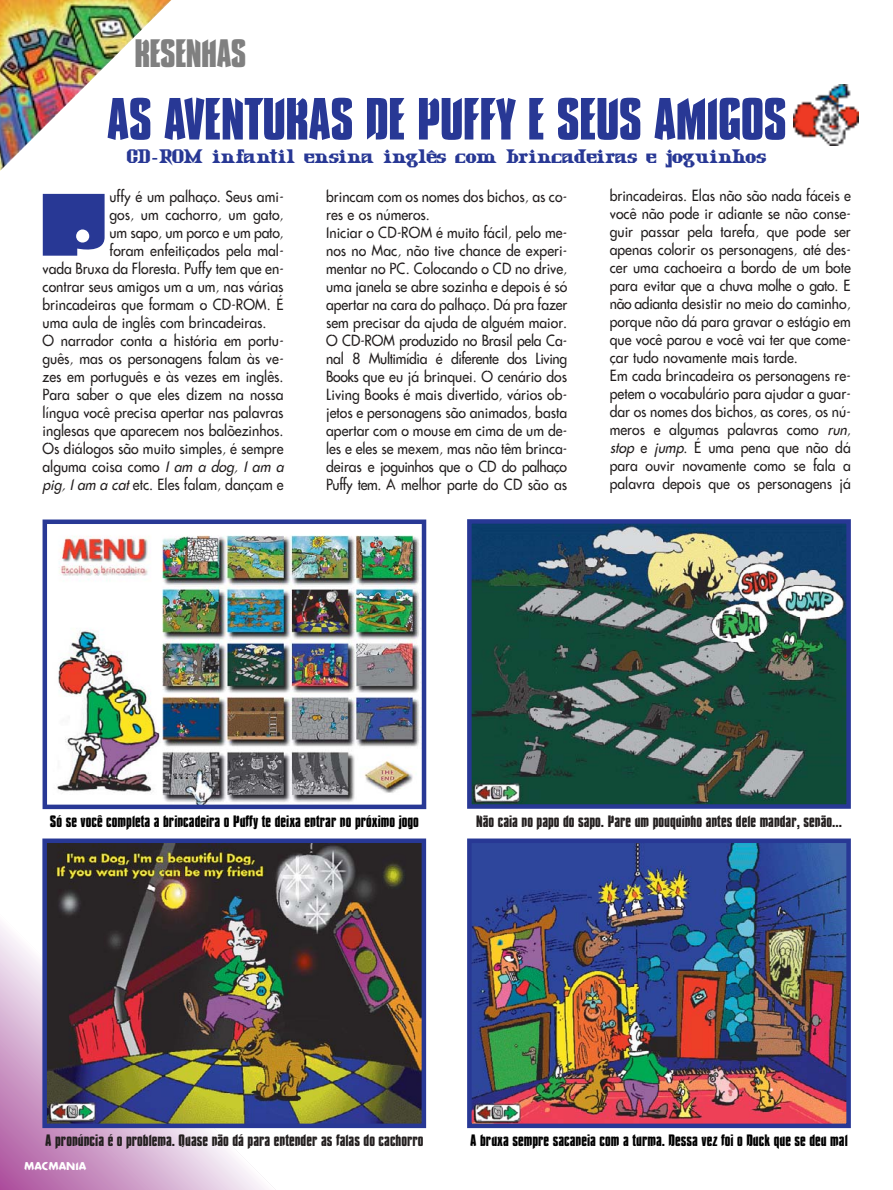
<style>
.page{position:relative;width:893px;height:1190px;background:#fff}
.page>*{position:absolute;margin:0;border:0;box-sizing:border-box;transform-origin:0 0}
.t1{font:87px "Pinups";color:#283895}
.t2{font:700 54px "Compacta Vitima";letter-spacing:-.015em;color:#283895}
.t3{font:700 36px "Compacta Vitima";letter-spacing:-.02em;color:#808080}
.t4{font:700 18px "Macmania";color:#283895}
.t5{font:15px/18px "Futura Vitima";color:#231f1f;scale:.93 1}
.t6{font:700 15px "Compacta Vitima";color:#231f1f}
.t7{font:700 15px "Compacta Vitima";color:#000}
.t8{font:15px "Futura Vitima";color:#231f1f;scale:.92 1}
.t9{font:700 10.5px "Futura Vitima";color:#fff}
.s1{font-style:italic}
</style>
<div class="page">
<img style="left:0;top:0;width:172px;height:171px">
<svg style="left:0;top:925px;width:299px;height:265px"></svg>
<img style="left:793px;top:84px;width:65px;height:61px">
<img style="left:47px;top:843px;width:374px;height:280px">
<div style="left:42px;top:838px;width:384px;height:290px;border:4px solid #283895"></div>
<img style="left:472px;top:524px;width:373px;height:279px">
<div style="left:467px;top:519px;width:383px;height:289px;border:4px solid #283895"></div>
<img style="left:472px;top:843px;width:373px;height:280px">
<div style="left:467px;top:838px;width:383px;height:290px;border:4px solid #283895"></div>
<img style="left:57px;top:535px;width:364px;height:269px">
<div style="left:43px;top:519px;width:383px;height:290px;border:4px solid #283895"></div>
<h3 class="t3" style="left:134px;top:37px;width:113px">RESENHAS</h3>
<h2 class="t2" style="left:106px;top:96px;width:681px">AS AVENTURAS DE PUFFY E SEUS AMIGOS</h2>
<p class="t4" style="left:127px;top:148px;width:640px">CD -ROM infantil ensina inglês com brincadeiras e joguinhos</p>
<p class="t8" style="left:109px;top:188px;width:191px">uffy é um palhaço. Seus ami-</p>
<p class="t5" style="left:109px;top:206px;width:189px">gos, um cachorro, um gato,</p>
<p class="t5" style="left:109px;top:224px;width:189px">um sapo, um porco e um pato,</p>
<p class="t5" style="left:109px;top:242px;width:189px">foram enfeitiçados pela mal-</p>
<p class="t5" style="left:43px;top:260px;width:261px">vada Bruxa da Floresta. Puffy tem que en-</p>
<p class="t5" style="left:43px;top:278px;width:261px">contrar seus amigos um a um, nas várias</p>
<p class="t5" style="left:43px;top:296px;width:261px">brincadeiras que formam o CD-ROM. É</p>
<p class="t5" style="left:43px;top:314px;width:242px">uma aula de inglês com brincadeiras.</p>
<p class="t5" style="left:43px;top:332px;width:261px">O narrador conta a história em portu-</p>
<p class="t5" style="left:43px;top:350px;width:261px">guês, mas os personagens falam às ve-</p>
<p class="t5" style="left:43px;top:368px;width:261px">zes em português e às vezes em inglês.</p>
<p class="t5" style="left:43px;top:386px;width:261px">Para saber o que eles dizem na nossa</p>
<p class="t5" style="left:43px;top:404px;width:261px">língua você precisa apertar nas palavras</p>
<p class="t5" style="left:43px;top:422px;width:261px">inglesas que aparecem nos balõezinhos.</p>
<p class="t5" style="left:43px;top:440px;width:261px">Os diálogos são muito simples, é sempre</p>
<p class="t5" style="left:43px;top:458px;width:264px">alguma coisa como <span class="s1">I am a dog, I am a</span></p>
<p class="t5" style="left:43px;top:476px;width:261px"><span class="s1">pig,Iam a cat</span>etc. Eles falam, dançam e</p>
<h1 class="t1" style="left:43px;top:175px;width:71px">P</h1>
<p class="t5" style="left:326px;top:188px;width:261px">brincam com os nomes dos bichos, as co&shy;res e os números.<br>Iniciar o CD-ROM é muito fácil, pelo me&shy;nos no Mac, não tive chance de experi&shy;mentar no PC. Colocando o CD no drive, uma janela se abre sozinha e depois é só apertar na cara do palhaço. Dá pra fazer sem precisar da ajuda de alguém maior.<br>O CD-ROM produzido no Brasil pela Ca&shy;nal 8 Multimídia é diferente dos Living Books que eu já brinquei. O cenário dos Living Books é mais divertido, vários ob&shy;jetos e personagens são animados, basta apertar com o mouse em cima de um de&shy;les e eles se mexem, mas não têm brinca&shy;deiras e joguinhos que o CD do palhaço Puffy tem. A melhor parte do CD são as</p>
<p class="t5" style="left:609px;top:187px;width:261px">brincadeiras. Elas não são nada fáceis e você não pode ir adiante se não conse&shy;guir passar pela tarefa, que pode ser apenas colorir os personagens, até des&shy;cer uma cachoeira a bordo de um bote para evitar que a chuva molhe o gato. E não adianta desistir no meio do caminho, porque não dá para gravar o estágio em que você parou e você vai ter que come&shy;çar tudo novamente mais tarde.<br>Em cada brincadeira os personagens re&shy;petem o vocabulário para ajudar a guar&shy;dar os nomes dos bichos, as cores, os nú&shy;meros e algumas palavras como <span class="s1">run</span>, <span class="s1">stop</span> e <span class="s1">jump</span>. É uma pena que não dá para ouvir novamente como se fala a palavra depois que os personagens já</p>
<p class="t7" style="left:50px;top:814px;width:370px">Só se você completa a brincadeira o Puffy te deixa entrar no próximo jogo</p>
<p class="t6" style="left:476px;top:815px;width:367px">Não caia no papo do sapo. Pare um pouquinho antes dele mandar, senão...</p>
<p class="t6" style="left:45px;top:1133px;width:380px">A pronúncia é o problema. Quase não dá para entender as falas do cachorro</p>
<p class="t9" style="left:24px;top:1160px;width:64px">MACMANIA</p>
<p class="t7" style="left:470px;top:1133px;width:379px">A bruxa sempre sacaneia com a turma. Dessa vez foi o Duck que se deu mal</p>
</div>
